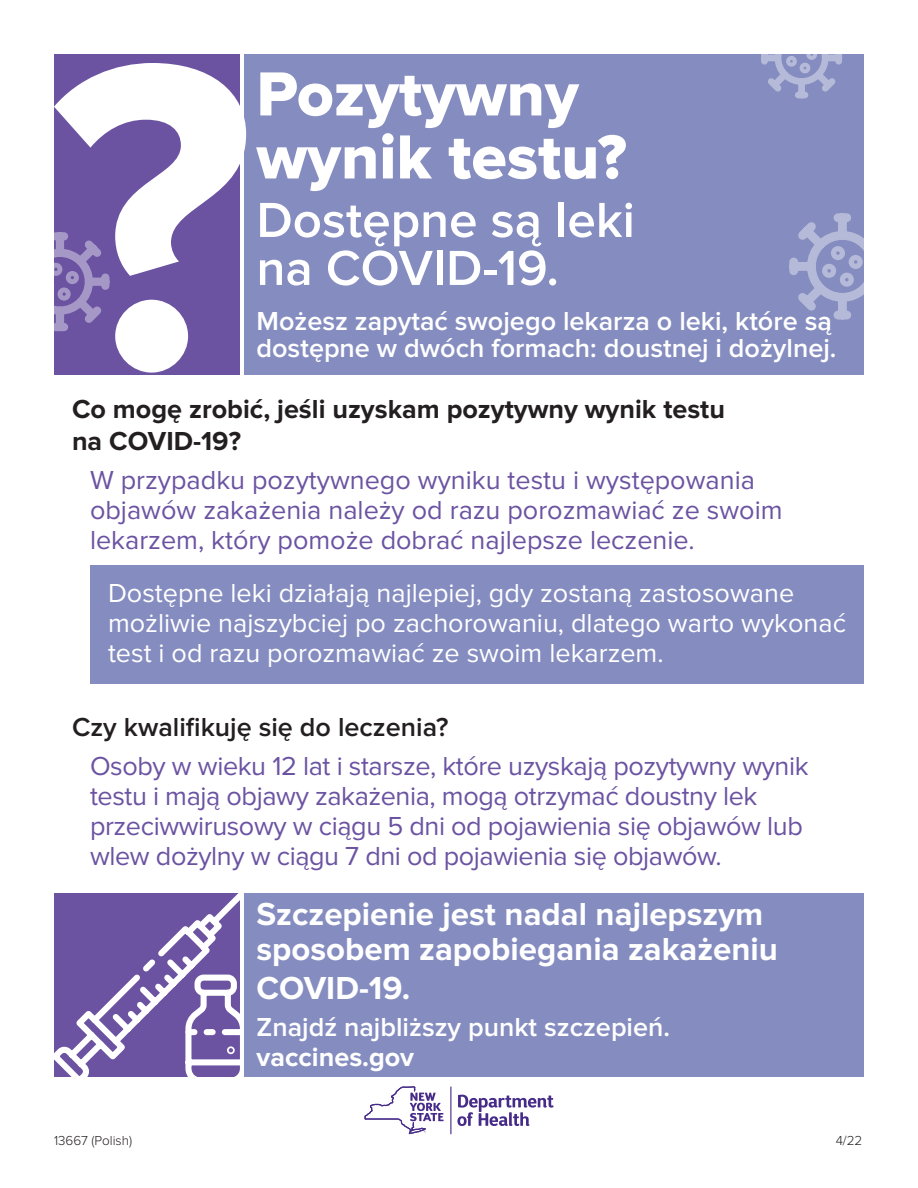
<style>
.page{position:relative;width:918px;height:1188px;background:#fff}
.page>*{position:absolute;margin:0;border:0;box-sizing:border-box;transform-origin:0 0}
.t1{font:64.5px/63px "Proxima Nova Extrabld";color:#fff}
.t2{font:600 51px/48px "Proxima Nova";color:#fff}
.t3{font:700 33px/34.5px "Proxima Nova";color:#fff}
.t4{font:27px/30px "Proxima Nova";letter-spacing:-.015em;color:#6b53a2}
.t5{font:27px/30px "Proxima Nova";color:#fff}
.t6{font:600 27px/27px "Proxima Nova";color:#fff}
.t7{font:700 27px/32.4px "Proxima Nova";color:#231f20}
.t8{font:600 27px "Proxima Nova";color:#231f20}
.t9{font:700 27px "Proxima Nova";color:#fff}
.t10{font:300 13.5px "Proxima Nova";color:#231f20}
</style>
<div class="page">
<div style="left:54px;top:54px;width:185px;height:320px;background:#6b53a2"></div>
<div style="left:245px;top:54px;width:619px;height:320px;background:#858dc0"></div>
<div style="left:27px;top:249px;width:66px;height:66px;border:8px solid #fff;border-radius:50%"></div>
<svg style="left:54px;top:63px;width:192px;height:310px"></svg>
<svg style="left:54px;top:893px;width:192px;height:184px"></svg>
<svg style="left:761px;top:54px;width:81px;height:44px"></svg>
<div style="left:775px;top:31px;width:54px;height:54px;border:7px solid #fff;border-radius:50%"></div>
<svg style="left:789px;top:213px;width:75px;height:107px"></svg>
<div style="left:807px;top:231px;width:71px;height:71px;border:9px solid #fff;border-radius:50%"></div>
<div style="left:245px;top:893px;width:619px;height:183px;background:#858dc0"></div>
<div style="left:90px;top:565px;width:774px;height:119px;background:#858dc0"></div>
<svg style="left:457px;top:1095px;width:97px;height:31px"></svg>
<hr style="left:450px;top:1087px;width:1px;height:47px;background:#472b89">
<svg style="left:364px;top:1086px;width:80px;height:48px"></svg>
<h1 class="t1" style="left:256px;top:65px;width:372px">Pozytywny wynik testu?</h1>
<h2 class="t2" style="left:256px;top:197px;width:380px">Dostępne są leki na COVID-19.</h2>
<p class="t6" style="left:256px;top:308px;width:582px">Możesz zapytać swojego lekarza o leki, które są dostępne w dwóch formach: doustnej i dożylnej.</p>
<p class="t7" style="left:72px;top:393px;width:655px">Co mogę zrobić, jeśli uzyskam pozytywny wynik testu na COVID-19?</p>
<p class="t4" style="left:90px;top:466px;width:694px">W przypadku pozytywnego wyniku testu i występowania objawów zakażenia należy od razu porozmawiać ze swoim lekarzem, który pomoże dobrać najlepsze leczenie.</p>
<p class="t5" style="left:108px;top:578px;width:740px">Dostępne leki działają najlepiej, gdy zostaną zastosowane możliwie najszybciej po zachorowaniu, dlatego warto wykonać test i od razu porozmawiać ze swoim lekarzem.</p>
<p class="t8" style="left:72px;top:712px;width:378px">Czy kwalifikuję się do leczenia?</p>
<p class="t4" style="left:90px;top:752px;width:720px">Osoby w wieku 12 lat i starsze, które uzyskają pozytywny wynik testu i mają objawy zakażenia, mogą otrzymać doustny lek przeciwwirusowy w ciągu 5 dni od pojawienia się objawów lub wlew dożylny w ciągu 7 dni od pojawienia się objawów.</p>
<p class="t3" style="left:256px;top:898px;width:523px">Szczepienie jest nadal najlepszym sposobem zapobiegania zakażeniu</p>
<p class="t3" style="left:256px;top:971px;width:155px">COVID-19.</p>
<p class="t6" style="left:256px;top:1014px;width:415px">Znajdź najbliższy punkt szczepień.</p>
<p class="t9" style="left:256px;top:1042px;width:159px">vaccines.gov</p>
<p class="t10" style="left:54px;top:1132px;width:80px">13667 (Polish)</p>
<p class="t10" style="left:836px;top:1132px;width:28px">4/22</p>
</div>
